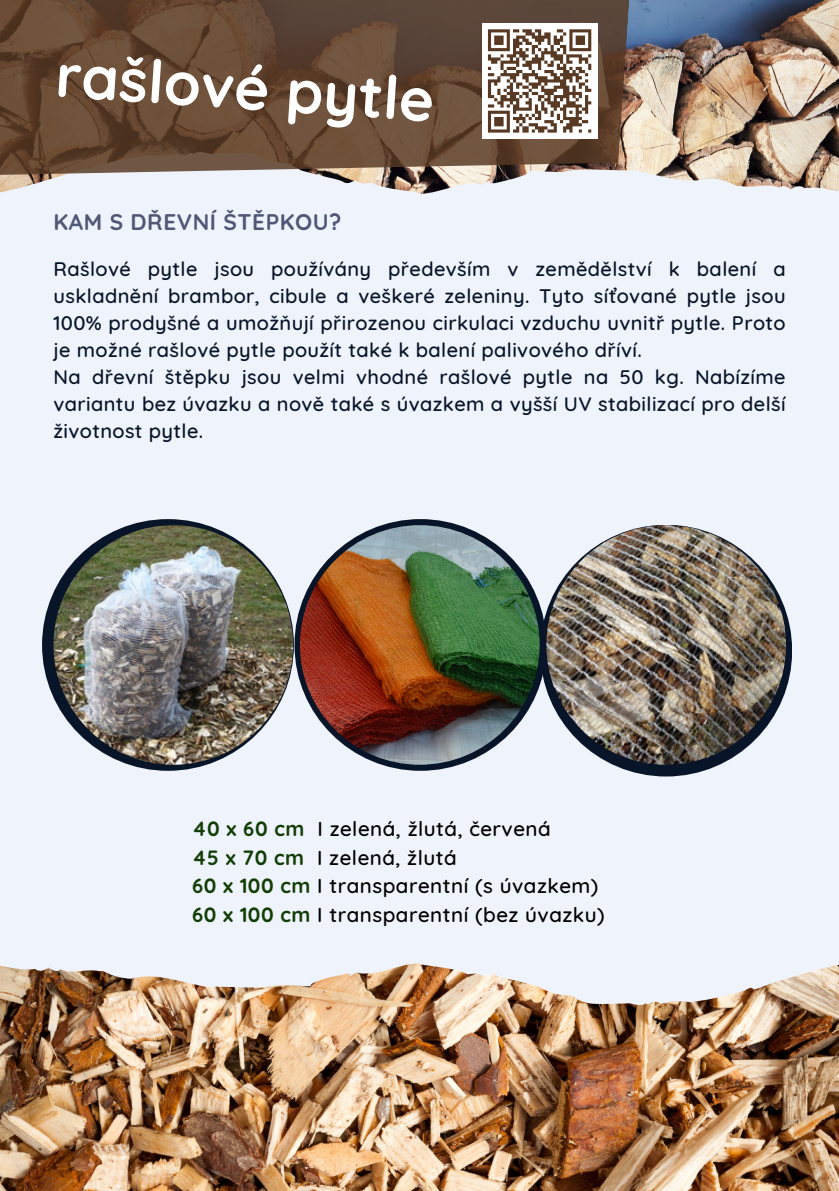
<style>
.page{position:relative;width:839px;height:1191px;background:#fff}
.page>*{position:absolute;margin:0;border:0;box-sizing:border-box;transform-origin:0 0}
.t1{font:700 60px "Quicksand";color:#fff}
.t2{font:700 22.6px "Quicksand";letter-spacing:.025em;color:#515775}
.t3{font:500 20.6px/28.4px "Quicksand";letter-spacing:.025em;color:#000}
.t4{font:500 20px/27px "Quicksand";letter-spacing:.02em;color:#081427;text-align:justify}
.s1{font-weight:700;color:#123d04}
</style>
<div class="page">
<div style="left:0;top:0;width:838px;height:1191px;background:#eff3fc"></div>
<img style="left:630px;top:0;width:208px;height:191px">
<svg style="left:0;top:0;width:630px;height:194px"></svg>
<div style="left:540px;top:525px;width:252px;height:252px;background:#081427;border-radius:50%"></div>
<img style="left:546px;top:525px;width:240px;height:240px;border-radius:50%">
<svg style="left:294px;top:519px;width:252px;height:252px;fill:#081427"></svg>
<img style="left:300px;top:525px;width:239px;height:240px;border-radius:50%">
<div style="left:42px;top:519px;width:252px;height:252px;background:#081427;border-radius:50%"></div>
<img style="left:53px;top:525px;width:240px;height:240px;border-radius:50%">
<img style="left:0;top:963px;width:838px;height:228px">
<div style="left:481px;top:23px;width:116px;height:116px;background:#fff"></div>
<svg style="left:487px;top:29px;width:105px;height:104px"></svg>
<p class="t1" style="left:59px;top:36px;width:380px;rotate:4deg">rašlové pytle</p>
<p class="t2" style="left:53px;top:207px;width:289px">KAM S DŘEVNÍ ŠTĚPKOU?</p>
<p class="t4" style="left:53px;top:255px;width:733px">Rašlové pytle jsou používány především v zemědělství k balení a uskladnění brambor, cibule a veškeré zeleniny. Tyto síťované pytle jsou 100% prodyšné a umožňují přirozenou cirkulaci vzduchu uvnitř pytle. Proto je možné rašlové pytle použít také k balení palivového dříví.</p>
<p class="t4" style="left:53px;top:363px;width:733px">Na dřevní štěpku jsou velmi vhodné rašlové pytle na 50 kg. Nabízíme variantu bez úvazku a nově také s úvazkem a vyšší UV stabilizací pro delší životnost pytle.</p>
<p class="t3" style="left:192px;top:814px;width:414px"><span class="s1">40 x 60 cm</span> I zelená, žlutá, červená<br><span class="s1">45 x 70 cm</span> I zelená, žlutá<br><span class="s1">60 x 100 cm</span> I transparentní (s úvazkem)<br><span class="s1">60 x 100 cm</span> I transparentní (bez úvazku)</p>
</div>
